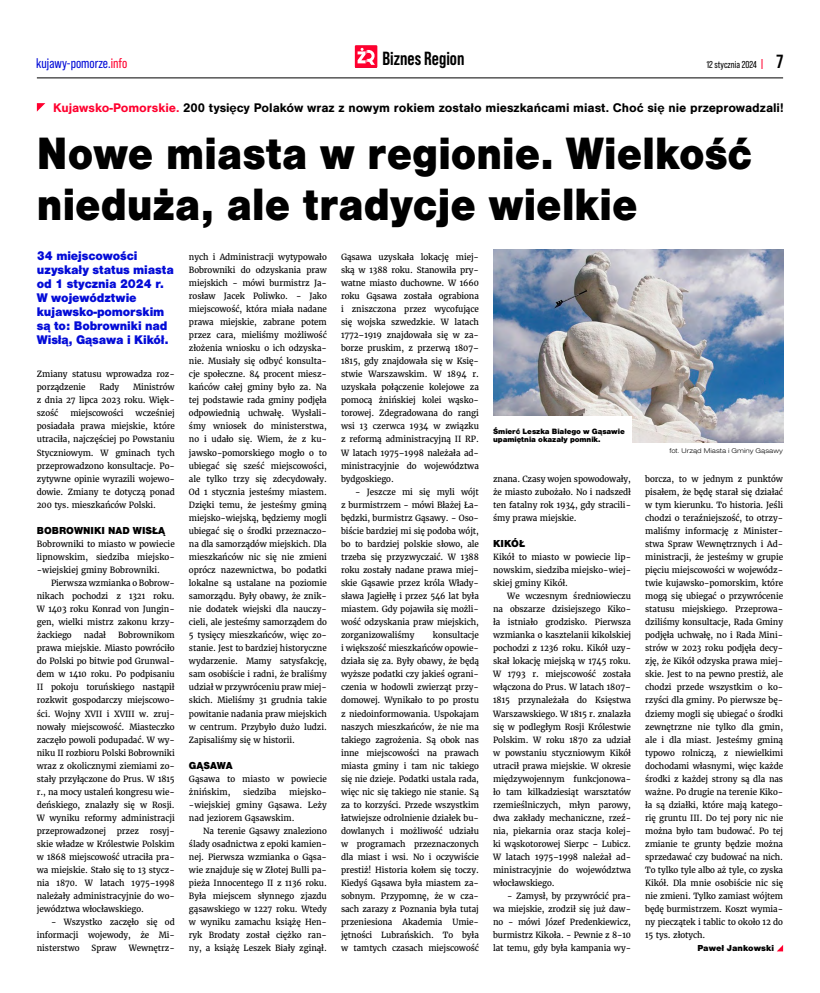
<style>
.page{position:relative;width:820px;height:993px;background:#fff}
.page>*{position:absolute;margin:0;border:0;box-sizing:border-box;transform-origin:0 0}
.t1{font:900 47px/51px "Nimbus San";color:#000;scale:.9 1}
.t2{font:700 19px "Bebas Neue Pro";color:#000}
.t3{font:14px "Bebas Neue Pro";color:#040cd7}
.t4{font:900 13px/14px "Nimbus San";letter-spacing:-.01em;color:#040cd7;scale:.95 1}
.t5{font:700 13px "Nimbus San";letter-spacing:-.005em;color:#000}
.t6{font:900 10.5px "Nimbus San";color:#000}
.t7{font:10px "Bebas Neue Pro";color:#000}
.t8{font:900 9px "Nimbus San";color:#000}
.t9{font:8.5px/13px "Merriweather";letter-spacing:-.01em;color:#000;text-align:justify;scale:.96 1}
.t10{font:900 8px/8.3px "Nimbus San";letter-spacing:-.01em;color:#000}
.t11{font:300 7px "Nimbus San Ext";color:#000}
.s1{color:#ff002f}
.s2{font-family:"Bebas Neue Pro Exp Bd";color:#ff002f}
.s3{font-weight:700;font-size:19px}
</style>
<div class="page">
<hr style="left:37px;top:78px;width:745px;height:1px;background:#000">
<div style="left:355px;top:45px;width:22px;height:23px;background:#ff002f"></div>
<svg style="left:357px;top:48px;width:18px;height:17px"></svg>
<svg style="left:37px;top:103px;width:8px;height:9px"></svg>
<svg style="left:777px;top:946px;width:5px;height:5px"></svg>
<img style="left:493px;top:249px;width:289px;height:193px">
<div style="left:485px;top:416px;width:145px;height:30px;background:#fff"></div>
<h3 class="t3" style="left:36px;top:55px;width:92px">kujawy-pomorze.<span class="s1">info</span></h3>
<h2 class="t2" style="left:382px;top:47px;width:83px">Biznes Region</h2>
<p class="t7" style="left:706px;top:59px;width:78px">12 stycznia 2024 <span class="s2">|</span> <span class="s3">7</span></p>
<h3 class="t5" style="left:53px;top:100px;width:731px"><span class="s1">Kujawsko-Pomorskie.</span> 200 tysięcy Polaków wraz z nowym rokiem zostało mieszkańcami miast. Choć się nie przeprowadzali!</h3>
<h1 class="t1" style="left:37px;top:128px;width:796px">Nowe miasta w regionie. Wielkość nieduża, ale tradycje wielkie</h1>
<h3 class="t4" style="left:37px;top:248px;width:146px">34 miejscowości uzyskały status miasta od 1 stycznia 2024 r.<br>W województwie kujawsko-pomorskim są to: Bobrowniki nad<br>Wisłą, Gąsawa i Kikół.</h3>
<p class="t9" style="left:37px;top:367px;width:145px">Zmiany statusu wprowadza roz&shy;porządzenie</p>
<p class="t9" style="left:189px;top:250px;width:145px">nych i Administracji wytypowało Bobrowniki do odzyskania praw miejskich - mówi burmistrz Ja&shy;rosław Jacek Poliwko. - Jako miejscowość, która miała nadane prawa miejskie, zabrane potem przez cara, mieliśmy możliwość złożenia wniosku o ich odzyska&shy;nie. Musiały się odbyć konsulta&shy;cje społeczne. 84 procent miesz&shy;kańców całej gminy było za. Na tej podstawie rada gminy podjęła odpowiednią uchwałę. Wysłali&shy;śmy wniosek do ministerstwa, no i udało się. Wiem, że z ku&shy;jawsko-pomorskiego mogło o to ubiegać się sześć miejscowości, ale tylko trzy się zdecydowały.<br>Od 1 stycznia jesteśmy miastem.<br>Dzięki temu, że jesteśmy gminą miejsko-wiejską, będziemy mogli ubiegać się o środki przeznaczo&shy;na dla samorządów miejskich. Dla mieszkańców nic się nie zmieni oprócz nazewnictwa, bo podatki lokalne są ustalane na poziomie samorządu. Były obawy, że znik&shy;nie dodatek wiejski dla nauczy&shy;cieli, ale jesteśmy samorządem do 5 tysięcy mieszkańców, więc zo&shy;stanie. Jest to bardziej historyczne wydarzenie. Mamy satysfakcję, sam osobiście i radni, że braliśmy udział w przywróceniu praw miej&shy;skich. Mieliśmy 31 grudnia takie powitanie nadania praw miejskich w centrum. Przybyło dużo ludzi.<br>Zapisaliśmy się w historii.</p>
<p class="t6" style="left:189px;top:759px;width:45px">GĄSAWA</p>
<p class="t9" style="left:189px;top:772px;width:145px">Gąsawa to miasto w powiecie żnińskim,</p>
<p class="t9" style="left:341px;top:250px;width:145px">Gąsawa uzyskała lokację miej&shy;ską w 1388 roku. Stanowiła pry&shy;watne miasto duchowne. W 1660 roku Gąsawa została ograbiona i zniszczona przez wycofujące się wojska szwedzkie. W latach 1772–1919 znajdowała się w za&shy;borze pruskim, z przerwą 1807– 1815, gdy znajdowała się w Księ&shy;stwie Warszawskim. W 1894 r. uzyskała połączenie kolejowe za pomocą żnińskiej kolei wąsko&shy;torowej. Zdegradowana do rangi wsi 13 czerwca 1934 w związku z reformą administracyjną II RP.<br>W latach 1975–1998 należała ad&shy;ministracyjnie do województwa bydgoskiego.</p>
<p class="t9" style="left:341px;top:485px;width:145px;text-indent:14px">- Jeszcze mi się myli wójt z burmistrzem - mówi Błażej Ła&shy;będzki, burmistrz Gąsawy. - Oso&shy;biście bardziej mi się podoba wójt, bo to bardziej polskie słowo, ale trzeba się przyzwyczaić. W 1388 roku zostały nadane prawa miej&shy;skie Gąsawie przez króla Włady&shy;sława Jagiełłę i przez 546 lat była miastem. Gdy pojawiła się możli&shy;wość odzyskania praw miejskich, zorganizowaliśmy</p>
<p class="t9" style="left:37px;top:380px;width:145px;text-indent:96px">Ministrów z dnia 27 lipca 2023 roku. Więk&shy;szość</p>
<p class="t9" style="left:99px;top:380px;width:22px">Rady</p>
<p class="t9" style="left:37px;top:406px;width:145px;text-indent:99px">wcześniej posiadała prawa miejskie, które utraciła, najczęściej po Powstaniu Styczniowym. W gminach tych przeprowadzono konsultacje. Po&shy;zytywne opinie wyrazili wojewo&shy;dowie. Zmiany te dotyczą ponad 200 tys. mieszkańców Polski.</p>
<p class="t6" style="left:37px;top:524px;width:130px">BOBROWNIKI NAD WISŁĄ</p>
<p class="t9" style="left:37px;top:537px;width:145px">Bobrowniki to miasto w powiecie lipnowskim, siedziba miejsko--wiejskiej gminy Bobrowniki.</p>
<p class="t9" style="left:37px;top:576px;width:145px;text-indent:14px">Pierwsza wzmianka o Bobrow&shy;nikach pochodzi z 1321 roku.<br>W 1403 roku Konrad von Jungin&shy;gen, wielki mistrz zakonu krzy&shy;żackiego</p>
<p class="t9" style="left:70px;top:406px;width:57px">miejscowości</p>
<p class="t10" style="left:493px;top:427px;width:133px">Śmierć Leszka Białego w Gąsawie upamiętnia okazały pomnik.</p>
<p class="t11" style="left:669px;top:445px;width:115px">fot. Urząd Miasta i Gminy Gąsawy</p>
<p class="t9" style="left:645px;top:472px;width:145px">borcza, to w jednym z punktów pisałem, że będę starał się działać w tym kierunku. To historia. Jeśli chodzi o teraźniejszość, to otrzy&shy;maliśmy informację z Minister&shy;stwa Spraw Wewnętrznych i Ad&shy;ministracji, że jesteśmy w grupie pięciu miejscowości w wojewódz&shy;twie kujawsko-pomorskim, które mogą się ubiegać o przywrócenie statusu miejskiego. Przeprowa&shy;dziliśmy konsultacje, Rada Gminy podjęła uchwałę, no i Rada Mini&shy;strów w 2023 roku podjęła decy&shy;zję, że Kikół odzyska prawa miej&shy;skie. Jest to na pewno prestiż, ale chodzi przede wszystkim o ko&shy;rzyści dla gminy. Po pierwsze bę&shy;dziemy mogli się ubiegać o środki zewnętrzne nie tylko dla gmin, ale i dla miast. Jesteśmy gminą typowo rolniczą, z niewielkimi dochodami własnymi, więc każde środki z każdej strony są dla nas ważne. Po drugie na terenie Kiko&shy;ła są działki, które mają katego&shy;rię gruntu III. Do tej pory nic nie można było tam budować. Po tej zmianie te grunty będzie można sprzedawać czy budować na nich.<br>To tylko tyle albo aż tyle, co zyska Kikół. Dla mnie osobiście nic się nie zmieni. Tylko zamiast wójtem będę burmistrzem. Koszt wymia&shy;ny pieczątek i tablic to około 12 do 15 tys. złotych.</p>
<p class="t8" style="left:697px;top:942px;width:78px">Paweł Jankowski</p>
<p class="t9" style="left:493px;top:472px;width:145px">znana. Czasy wojen spowodowały, że miasto zubożało. No i nadszedł ten fatalny rok 1934, gdy stracili&shy;śmy prawa miejskie.</p>
<p class="t6" style="left:493px;top:537px;width:33px">KIKÓŁ</p>
<p class="t9" style="left:493px;top:550px;width:145px">Kikół to miasto w powiecie lip&shy;nowskim, siedziba miejsko-wiej&shy;skiej gminy Kikół.</p>
<p class="t9" style="left:493px;top:589px;width:145px;text-indent:14px">We wczesnym średniowieczu na obszarze dzisiejszego Kiko&shy;ła istniało grodzisko. Pierwsza wzmianka o kasztelanii kikolskiej pochodzi z 1236 roku. Kikół uzy&shy;skał lokację miejską w 1745 roku.<br>W 1793 r. miejscowość została włączona do Prus. W latach 1807– 1815 przynależała do Księstwa Warszawskiego. W 1815 r. znalazła się w podległym Rosji Królestwie Polskim. W roku 1870 za udział w powstaniu styczniowym Kikół utracił prawa miejskie. W okresie międzywojennym funkcjonowa&shy;ło tam kilkadziesiąt warsztatów rzemieślniczych, młyn parowy, dwa zakłady mechaniczne, rzeź&shy;nia, piekarnia oraz stacja kolej&shy;ki wąskotorowej Sierpc – Lubicz.<br>W latach 1975–1998 należał ad&shy;ministracyjnie do województwa włocławskiego.</p>
<p class="t9" style="left:493px;top:889px;width:145px;text-indent:14px">- Zamysł, by przywrócić pra&shy;wa miejskie, zrodził się już daw&shy;no - mówi Józef Predenkiewicz, burmistrz Kikoła. - Pewnie z 8-10 lat temu, gdy była kampania wy-</p>
<p class="t9" style="left:341px;top:628px;width:145px;text-indent:92px">konsultacje i większość mieszkańców opowie&shy;działa się za. Były obawy, że będą wyższe podatki czy jakieś ograni&shy;czenia w hodowli zwierząt przy&shy;domowej. Wynikało to po prostu z niedoinformowania. Uspokajam naszych mieszkańców, że nie ma takiego zagrożenia. Są obok nas inne miejscowości na prawach miasta gminy i tam nic takiego się nie dzieje. Podatki ustala rada, więc nic się takiego nie stanie. Są za to korzyści. Przede wszystkim łatwiejsze odrolnienie działek bu&shy;dowlanych i możliwość udziału w programach przeznaczonych dla miast i wsi. No i oczywiście prestiż! Historia kołem się toczy.<br>Kiedyś Gąsawa była miastem za&shy;sobnym. Przypomnę, że w cza&shy;sach zarazy z Poznania była tutaj przeniesiona Akademia Umie&shy;jętności Lubrańskich. To była w tamtych czasach miejscowość</p>
<p class="t9" style="left:37px;top:628px;width:145px;text-indent:81px">Bobrownikom prawa miejskie. Miasto powróciło do Polski po bitwie pod Grunwal&shy;dem w 1410 roku. Po podpisaniu II pokoju toruńskiego nastąpił rozkwit gospodarczy miejscowo&shy;ści. Wojny XVII i XVIII w. zruj&shy;nowały miejscowość. Miasteczko zaczęło powoli podupadać. W wy&shy;niku II rozbioru Polski Bobrowniki wraz z okolicznymi ziemiami zo&shy;stały przyłączone do Prus. W 1815 r., na mocy ustaleń kongresu wie&shy;deńskiego, znalazły się w Rosji.<br>W wyniku reformy administracji przeprowadzonej</p>
<p class="t9" style="left:84px;top:628px;width:25px">nadał</p>
<p class="t9" style="left:189px;top:785px;width:145px;text-indent:100px">miejsko--wiejskiej gminy Gąsawa. Leży nad jeziorem Gąsawskim.</p>
<p class="t9" style="left:189px;top:824px;width:145px;text-indent:14px">Na terenie Gąsawy znaleziono ślady osadnictwa z epoki kamien&shy;nej. Pierwsza wzmianka o Gąsa&shy;wie znajduje się w Złotej Bulli pa&shy;pieża Innocentego II z 1136 roku.<br>Była miejscem słynnego zjazdu gąsawskiego w 1227 roku. Wtedy w wyniku zamachu książę Hen&shy;ryk Brodaty został ciężko ran&shy;ny, a książę Leszek Biały zginął.</p>
<p class="t9" style="left:243px;top:785px;width:36px">siedziba</p>
<p class="t9" style="left:37px;top:824px;width:145px;text-indent:113px">rosyj&shy;skie władze w Królestwie Polskim w 1868 miejscowość utraciła pra&shy;wa miejskie. Stało się to 13 stycz&shy;nia 1870. W latach 1975–1998 należały administracyjnie do wo&shy;jewództwa włocławskiego.</p>
<p class="t9" style="left:37px;top:915px;width:145px;text-indent:14px">- Wszystko zaczęło się od informacji wojewody, że Mi&shy;nisterstwo</p>
<p class="t9" style="left:117px;top:824px;width:25px">przez</p>
<p class="t9" style="left:92px;top:941px;width:28px">Spraw</p>
<p class="t9" style="left:129px;top:941px;width:49px">Wewnętrz-</p>
</div>
